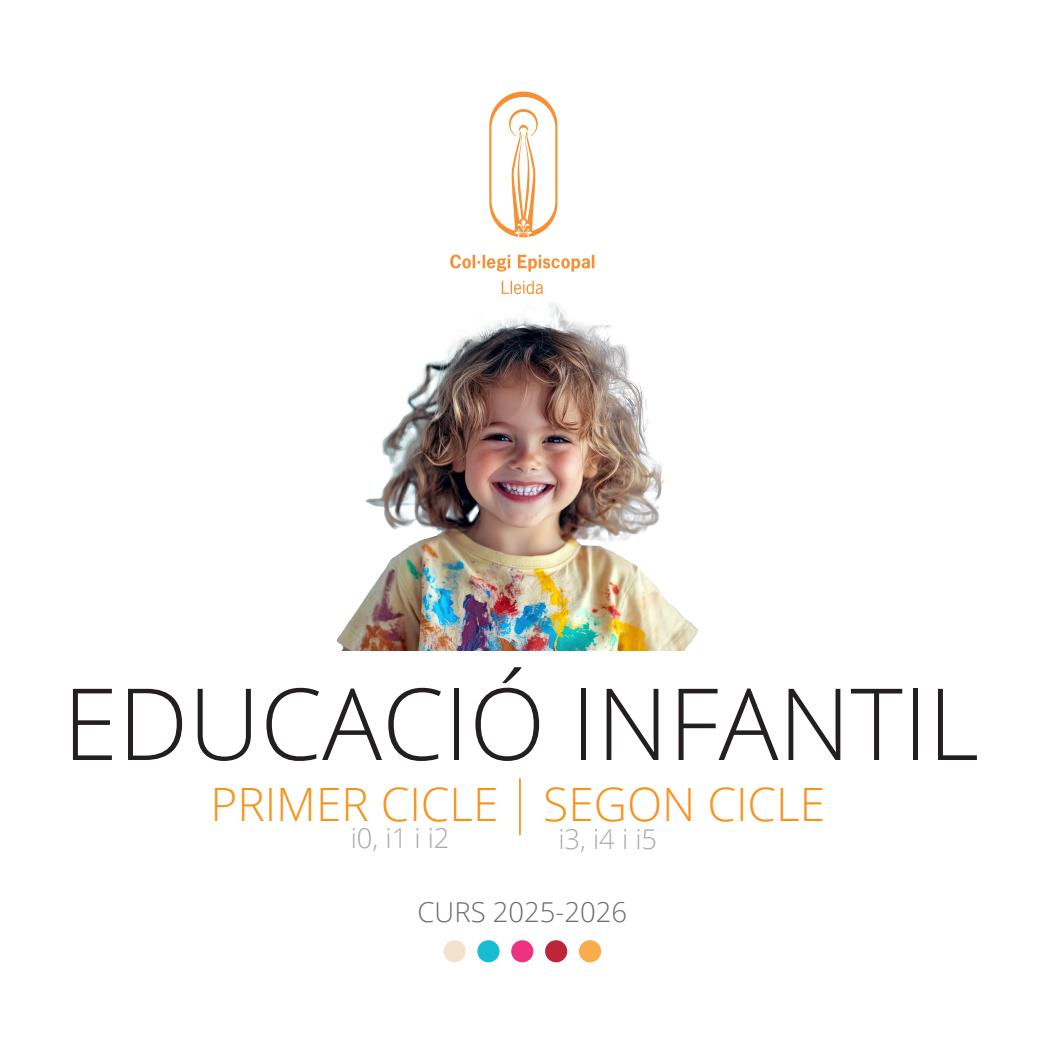
<style>
.page{position:relative;width:1042px;height:1042px;background:#fff}
.page>*{position:absolute;margin:0;border:0;box-sizing:border-box;transform-origin:0 0}
.t1{font:300 99.58px "Open Sans";color:#231f20}
.t2{font:300 46.02px "Open Sans";color:#f7931d}
.t3{font:300 27.47px "Open Sans";color:#6c6d70}
.t4{font:300 27.3px "Open Sans";color:#a8a9ad}
</style>
<div class="page">
<hr style="left:519px;top:778px;width:2px;height:57px;background:#f7931d">
<svg style="left:450px;top:92px;width:144px;height:195px"></svg>
<div style="left:443px;top:940px;width:23px;height:22px;background:#f3e3ce;border-radius:50%"></div>
<div style="left:511px;top:940px;width:22px;height:22px;background:#ee3283;border-radius:50%"></div>
<div style="left:579px;top:940px;width:22px;height:22px;background:#faab4b;border-radius:50%"></div>
<div style="left:477px;top:940px;width:22px;height:22px;background:#18bdd4;border-radius:50%"></div>
<div style="left:545px;top:940px;width:22px;height:22px;background:#bd2639;border-radius:50%"></div>
<img style="left:336px;top:287px;width:363px;height:363px">
<p class="t1" style="left:63px;top:655px;width:918px">EDUCACIÓ INFANTIL</p>
<p class="t2" style="left:210px;top:773px;width:616px">PRIMER CICLE SEGON CICLE</p>
<p class="t4" style="left:351px;top:819px;width:100px">i0, i1 i i2</p>
<p class="t4" style="left:558px;top:821px;width:100px">i3, i4 i i5</p>
<p class="t3" style="left:418px;top:893px;width:211px">CURS 2025-2026</p>
</div>
